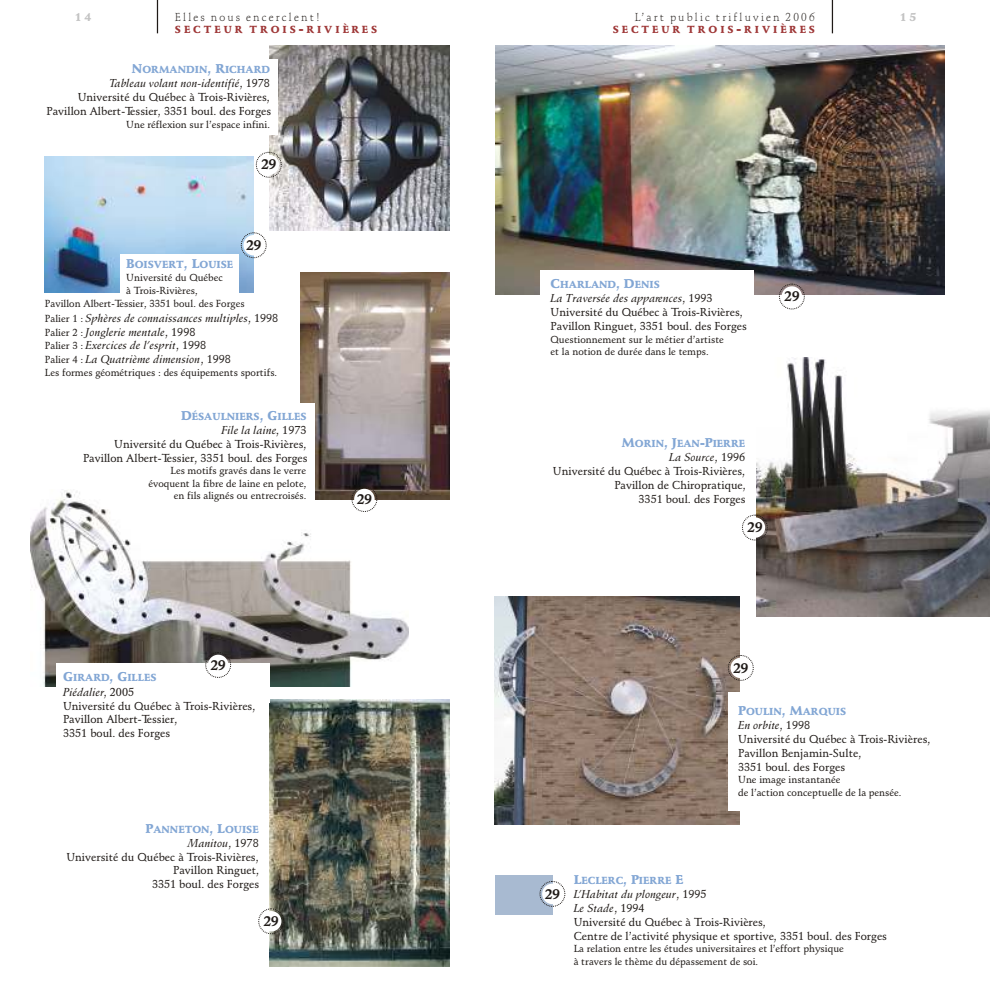
<style>
.page{position:relative;width:990px;height:990px;background:#fff}
.page>*{position:absolute;margin:0;border:0;box-sizing:border-box;transform-origin:0 0}
.t1{font:700 13.75px "Schneidler BT";letter-spacing:-.045em;color:#1f1a17}
.t2{font:11.25px/13.9px "Schneidler Md BT";color:#1f1a17;text-align:right}
.t3{font:italic 11.25px/13.9px "Schneidler Md BT";color:#1f1a17}
.t4{font:11.25px "Schneidler Lt BT";letter-spacing:.19em;color:#1f1a17}
.t5{font:11.25px "Schneidler Blk BT";color:#c2c2c2}
.t6{font:10px/12.4px "Schneidler Md BT";color:#1f1a17}
.t7{font:10px "Schneidler Blk BT";color:#82a6d4}
.t8{font:10px "Schneidler Blk BT";letter-spacing:.295em;color:#9e3636}
.s1{font-size:12.5px}
.s2{font-style:italic}
.s3{font-style:normal;font-size:10px}
.s4{font-style:normal}
</style>
<div class="page">
<img style="left:495px;top:45px;width:450px;height:250px">
<img style="left:30px;top:489px;width:379px;height:197px">
<hr style="left:832px;top:0;width:1px;height:33px;background:#1f1a17">
<hr style="left:157px;top:0;width:1px;height:33px;background:#1f1a17">
<img style="left:270px;top:45px;width:180px;height:186px">
<img style="left:45px;top:157px;width:208px;height:136px">
<img style="left:301px;top:273px;width:149px;height:226px">
<div style="left:256px;top:152px;width:26px;height:26px;border:1px dashed #1f1a17;border-radius:50%"></div>
<div style="left:259px;top:155px;width:20px;height:20px;background:#fff;border-radius:50%"></div>
<img style="left:270px;top:699px;width:180px;height:267px">
<img style="left:495px;top:596px;width:245px;height:228px">
<div style="left:262px;top:59px;width:16px;height:76px;background:#fff"></div>
<div style="left:121px;top:254px;width:118px;height:46px;background:#fff"></div>
<div style="left:298px;top:403px;width:17px;height:100px;background:#fff"></div>
<div style="left:56px;top:664px;width:214px;height:39px;background:#fff"></div>
<div style="left:241px;top:232px;width:26px;height:26px;border:1px dashed #1f1a17;border-radius:50%"></div>
<div style="left:243px;top:235px;width:21px;height:21px;background:#fff;border-radius:50%"></div>
<div style="left:351px;top:486px;width:26px;height:26px;border:1px dashed #1f1a17;border-radius:50%"></div>
<div style="left:354px;top:489px;width:21px;height:20px;background:#fff;border-radius:50%"></div>
<div style="left:205px;top:652px;width:26px;height:26px;border:1px dashed #1f1a17;border-radius:50%"></div>
<div style="left:208px;top:655px;width:20px;height:20px;background:#fff;border-radius:50%"></div>
<div style="left:258px;top:908px;width:26px;height:26px;border:1px dashed #1f1a17;border-radius:50%"></div>
<div style="left:261px;top:911px;width:20px;height:21px;background:#fff;border-radius:50%"></div>
<img style="left:757px;top:357px;width:233px;height:259px">
<div style="left:540px;top:270px;width:214px;height:93px;background:#fff"></div>
<div style="left:779px;top:284px;width:26px;height:25px;border:1px dashed #1f1a17;border-radius:50%"></div>
<div style="left:782px;top:286px;width:20px;height:21px;background:#fff;border-radius:50%"></div>
<div style="left:728px;top:692px;width:219px;height:118px;background:#fff"></div>
<div style="left:728px;top:655px;width:26px;height:26px;border:1px dashed #1f1a17;border-radius:50%"></div>
<div style="left:731px;top:658px;width:20px;height:20px;background:#fff;border-radius:50%"></div>
<div style="left:742px;top:515px;width:26px;height:25px;border:1px dashed #1f1a17;border-radius:50%"></div>
<div style="left:745px;top:517px;width:20px;height:21px;background:#fff;border-radius:50%"></div>
<div style="left:495px;top:875px;width:57px;height:40px;background:#a8bad1"></div>
<div style="left:539px;top:881px;width:26px;height:26px;border:1px dashed #1f1a17;border-radius:50%"></div>
<div style="left:542px;top:884px;width:21px;height:20px;background:#fff;border-radius:50%"></div>
<p class="t5" style="left:75px;top:13px;width:18px">14</p>
<p class="t4" style="left:175px;top:12px;width:147px">Elles nous encerclent!</p>
<p class="t8" style="left:175px;top:26px;width:204px">SECTEUR TROIS<span class="s1">-</span>RIVIÈRES</p>
<p class="t7" style="left:132px;top:66px;width:140px"><span class="s1">N</span>ORMANDIN<span class="s1">, R</span>ICHARD</p>
<p class="t2" style="left:47px;top:78px;width:226px"><span class="s2">Tableau volant non-identifié</span>, 1978<br>Université du Québec à Trois-Rivières,<br>Pavillon Albert-Tessier, 3351 boul. des Forges</p>
<p class="t6" style="left:126px;top:119px;width:145px">Une réflexion sur l’espace infini.</p>
<p class="t1" style="left:261px;top:159px;width:17px">29</p>
<p class="t1" style="left:246px;top:239px;width:17px">29</p>
<p class="t7" style="left:126px;top:261px;width:108px"><span class="s1">B</span>OISVERT<span class="s1">, L</span>OUISE</p>
<p class="t6" style="left:126px;top:273px;width:98px">Université du Québec</p>
<p class="t6" style="left:126px;top:285px;width:73px">à Trois-Rivières,</p>
<p class="t6" style="left:45px;top:298px;width:201px">Pavillon Albert-Tessier, 3351 boul. des Forges</p>
<p class="t3" style="left:45px;top:312px;width:235px"><span class="s3">Palier 1 :</span> Sphères de connaissances multiples<span class="s4">, 1998<br></span><span class="s3">Palier 2 :</span> Jonglerie mentale<span class="s4">, 1998<br></span><span class="s3">Palier 3 :</span> Exercices de l’esprit<span class="s4">, 1998<br></span><span class="s3">Palier 4 :</span> La Quatrième dimension<span class="s4">, 1998</span></p>
<p class="t6" style="left:45px;top:367px;width:234px">Les formes géométriques : des équipements sportifs.</p>
<p class="t7" style="left:181px;top:412px;width:127px"><span class="s1">D</span>ÉSAULNIERS<span class="s1">, G</span>ILLES</p>
<p class="t2" style="left:83px;top:424px;width:226px"><span class="s2">File la laine</span>, 1973<br>Université du Québec à Trois-Rivières,<br>Pavillon Albert-Tessier, 3351 boul. des Forges</p>
<p class="t6" style="left:148px;top:466px;width:160px;text-align:right">Les motifs gravés dans le verre évoquent la fibre de laine en pelote, en fils alignés ou entrecroisés.</p>
<p class="t1" style="left:357px;top:493px;width:17px">29</p>
<p class="t1" style="left:210px;top:659px;width:17px">29</p>
<p class="t7" style="left:63px;top:674px;width:95px"><span class="s1">G</span>IRARD<span class="s1">, G</span>ILLES</p>
<p class="t2" style="left:63px;top:686px;width:194px;text-align:left"><span class="s2">Piédalier</span>, 2005<br>Université du Québec à Trois-Rivières,<br>Pavillon Albert-Tessier,<br>3351 boul. des Forges</p>
<p class="t7" style="left:145px;top:825px;width:115px"><span class="s1">P</span>ANNETON<span class="s1">, L</span>OUISE</p>
<p class="t2" style="left:66px;top:837px;width:194px"><span class="s2">Manitou</span>, 1978<br>Université du Québec à Trois-Rivières,<br>Pavillon Ringuet,<br>3351 boul. des Forges</p>
<p class="t1" style="left:264px;top:916px;width:17px">29</p>
<p class="t4" style="left:635px;top:12px;width:181px">L’art public trifluvien 2006</p>
<p class="t5" style="left:900px;top:13px;width:18px">15</p>
<p class="t8" style="left:613px;top:26px;width:204px">SECTEUR TROIS<span class="s1">-</span>RIVIÈRES</p>
<p class="t7" style="left:551px;top:281px;width:111px"><span class="s1">C</span>HARLAND<span class="s1">, D</span>ENIS</p>
<p class="t2" style="left:551px;top:293px;width:198px;text-align:left"><span class="s2">La Traversée des apparences</span>, 1993<br>Université du Québec à Trois-Rivières,<br>Pavillon Ringuet, 3351 boul. des Forges</p>
<p class="t6" style="left:551px;top:334px;width:175px">Questionnement sur le métier d’artiste et la notion de durée dans le temps.</p>
<p class="t1" style="left:784px;top:291px;width:17px">29</p>
<p class="t7" style="left:622px;top:440px;width:125px"><span class="s1">M</span>ORIN<span class="s1">, J</span>EAN<span class="s1">-P</span>IERRE</p>
<p class="t2" style="left:553px;top:452px;width:194px"><span class="s2">La Source</span>, 1996<br>Université du Québec à Trois-Rivières,<br>Pavillon de Chiropratique,<br>3351 boul. des Forges</p>
<p class="t1" style="left:747px;top:522px;width:17px">29</p>
<p class="t1" style="left:733px;top:662px;width:17px">29</p>
<p class="t7" style="left:738px;top:707px;width:109px"><span class="s1">P</span>OULIN<span class="s1">, M</span>ARQUIS</p>
<p class="t2" style="left:738px;top:719px;width:194px;text-align:left"><span class="s2">En orbite</span>, 1998<br>Université du Québec à Trois-Rivières,<br>Pavillon Benjamin-Sulte,<br>3351 boul. des Forges</p>
<p class="t6" style="left:738px;top:775px;width:165px">Une image instantanée<br>de l’action conceptuelle de la pensée.</p>
<p class="t1" style="left:545px;top:888px;width:17px">29</p>
<p class="t7" style="left:574px;top:876px;width:111px"><span class="s1">L</span>ECLERC<span class="s1">, P</span>IERRE <span class="s1">E</span></p>
<p class="t2" style="left:574px;top:888px;width:315px;text-align:left"><span class="s2">L’Habitat du plongeur</span>, 1995<br><span class="s2">Le Stade</span>, 1994<br>Université du Québec à Trois-Rivières,<br>Centre de l’activité physique et sportive, 3351 boul. des Forges</p>
<p class="t6" style="left:574px;top:944px;width:272px">La relation entre les études universitaires et l’effort physique à travers le thème du dépassement de soi.</p>
</div>
